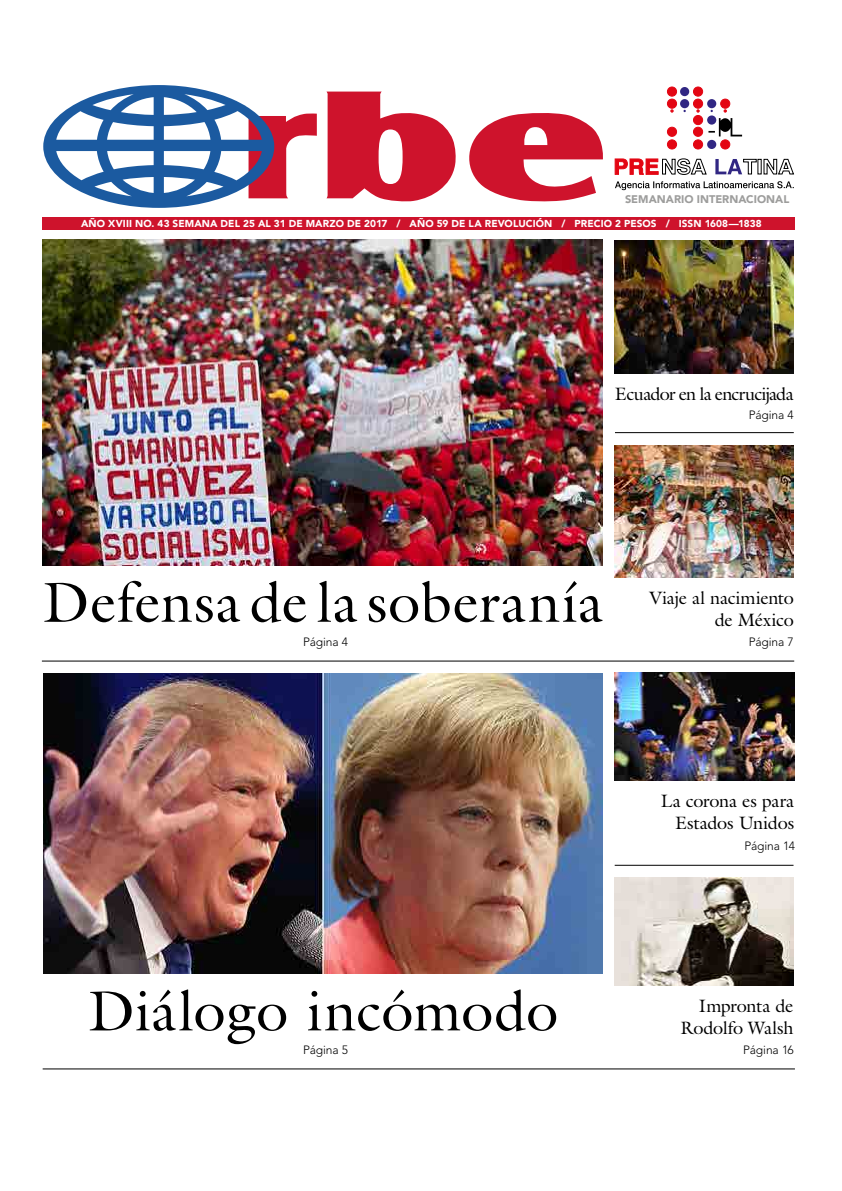
<style>
.page{position:relative;width:842px;height:1191px;background:#fff}
.page>*{position:absolute;margin:0;border:0;box-sizing:border-box;transform-origin:0 0}
.Titulo_portada{font:57px "Galliard";letter-spacing:.01em;color:#000}
.llamados_de_portada{font:18px "Galliard";letter-spacing:-.015em;color:#000}
.llamados_de_portada-2{font:18px "Galliard";letter-spacing:-.045em;color:#000}
.Epigrafe-_Portada{font:300 12px "Avenir";letter-spacing:-.01em;color:#000}
.t1{font:900 11px "Avenir";color:#9d9d9c}
.t2{font:900 10px "Avenir";letter-spacing:.01em;color:#fff}
</style>
<div class="page">
<div style="left:43px;top:217px;width:751px;height:12px;background:#ce132c"></div>
<svg style="left:667px;top:87px;width:75px;height:62px"></svg>
<svg style="left:615px;top:158px;width:179px;height:17px"></svg>
<svg style="left:615px;top:181px;width:179px;height:9px"></svg>
<svg style="left:43px;top:85px;width:560px;height:123px"></svg>
<img style="left:615px;top:445px;width:179px;height:133px">
<img style="left:615px;top:241px;width:179px;height:132px">
<img style="left:615px;top:877px;width:178px;height:108px">
<img style="left:615px;top:673px;width:179px;height:108px">
<img style="left:43px;top:240px;width:560px;height:325px">
<hr style="left:615px;top:432px;width:179px;height:1px;background:#000">
<hr style="left:615px;top:864px;width:178px;height:1px;background:#000">
<hr style="left:43px;top:1068px;width:752px;height:1px;background:#000">
<img style="left:43px;top:673px;width:560px;height:300px">
<hr style="left:42px;top:660px;width:752px;height:1px;background:#000">
<p class="t1" style="left:625px;top:193px;width:166px">SEMANARIO INTERNACIONAL</p>
<p class="t2" style="left:81px;top:217px;width:682px">AÑO XVIII NO. 43 SEMANA DEL 25 AL 31 DE MARZO DE 2017 / AÑO 59 DE LA REVOLUCIÓN / PRECIO 2 PESOS / ISSN 1608—1838</p>
<p class="llamados_de_portada-2" style="left:615px;top:382px;width:180px">Ecuador en la encrucijada</p>
<p class="Epigrafe-_Portada" style="left:749px;top:407px;width:47px">Página 4</p>
<p class="Titulo_portada" style="left:43px;top:566px;width:562px">Defensa de la soberanía</p>
<p class="Epigrafe-_Portada" style="left:303px;top:635px;width:47px">Página 4</p>
<p class="llamados_de_portada" style="left:649px;top:586px;width:146px">Viaje al nacimiento</p>
<p class="llamados_de_portada" style="left:715px;top:608px;width:81px">de México</p>
<p class="Epigrafe-_Portada" style="left:749px;top:635px;width:47px">Página 7</p>
<p class="Titulo_portada" style="left:88px;top:975px;width:472px">Diálogo incómodo</p>
<p class="Epigrafe-_Portada" style="left:303px;top:1043px;width:47px">Página 5</p>
<p class="llamados_de_portada" style="left:661px;top:789px;width:135px">La corona es para</p>
<p class="llamados_de_portada" style="left:675px;top:811px;width:121px">Estados Unidos</p>
<p class="Epigrafe-_Portada" style="left:744px;top:838px;width:52px">Página 14</p>
<p class="llamados_de_portada" style="left:699px;top:994px;width:96px">Impronta de</p>
<p class="llamados_de_portada" style="left:680px;top:1016px;width:114px">Rodolfo Walsh</p>
<p class="Epigrafe-_Portada" style="left:743px;top:1043px;width:52px">Página 16</p>
</div>
